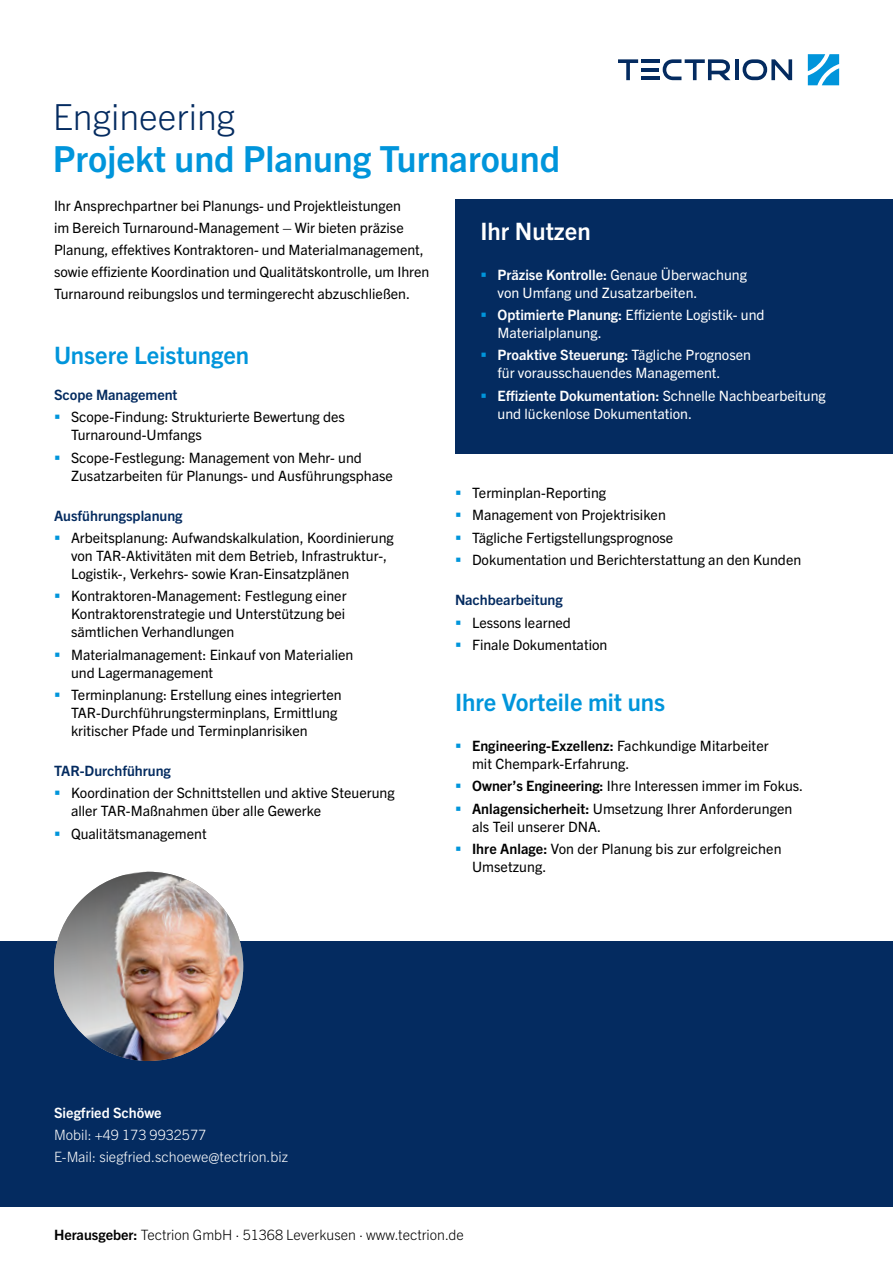
<style>
.page{position:relative;width:893px;height:1263px;background:#fff}
.page>*{position:absolute;margin:0;border:0;box-sizing:border-box;transform-origin:0 0}
.t1{font:700 36px/42px "Trade Gothic Next LT Pro";color:#0095db}
.t2{font:700 24px "Trade Gothic Next LT Pro";color:#0095db}
.t3{font:700 24px "Trade Gothic Next LT Pro";color:#fff}
.t4{font:14.25px/18px "Trade Gothic Next LT Pro";color:#000}
.t5{font:14.25px/18px "Trade Gothic Next LT Pro";color:#fff}
.Fließtext{font:700 14.25px "Trade Gothic Next LT Pro";color:#042b60}
.t6{font:300 14.25px "Trade Gothic Next LT Pro";color:#000}
.t7{font:300 14.25px "Trade Gothic Next LT Pro";color:#fff}
.t8{font:700 14.25px "Trade Gothic Next LT Pro";color:#fff}
.s1{font-weight:300;color:#042b60}
.s2{font-weight:700}
</style>
<div class="page">
<div style="left:0;top:941px;width:893px;height:265px;background:#042b60"></div>
<svg style="left:808px;top:54px;width:31px;height:31px"></svg>
<svg style="left:618px;top:59px;width:20px;height:21px"></svg>
<svg style="left:663px;top:59px;width:67px;height:21px"></svg>
<hr style="left:735px;top:59px;width:3px;height:21px;background:#042b60">
<svg style="left:743px;top:59px;width:49px;height:21px"></svg>
<hr style="left:641px;top:68px;width:18px;height:3px;background:#042b60">
<hr style="left:641px;top:59px;width:18px;height:4px;background:#042b60">
<hr style="left:641px;top:77px;width:18px;height:3px;background:#042b60">
<div style="left:455px;top:200px;width:438px;height:254px;background:#042b60"></div>
<img style="left:54px;top:872px;width:189px;height:189px">
<p class="t1" style="left:53px;top:93px;width:509px"><span class="s1">Engineering<br></span>Projekt und Planung Turnaround</p>
<p class="t4" style="left:54px;top:193px;width:377px;line-height:22.2px">Ihr Ansprechpartner bei Planungs- und Projektleistungen<br>im Bereich Turnaround-Management – Wir bieten präzise Planung, effektives Kontraktoren- und Materialmanagement, sowie effiziente Koordination und Qualitätskontrolle, um Ihren Turnaround reibungslos und termingerecht abzuschließen.</p>
<p class="t2" style="left:54px;top:339px;width:197px">Unsere Leistungen</p>
<p class="Fließtext" style="left:54px;top:385px;width:125px">Scope Management</p>
<p class="t4" style="left:71px;top:407px;width:275px">Scope-Findung: Strukturierte Bewertung des<br>Turnaround-Umfangs</p>
<p class="t4" style="left:71px;top:447px;width:323px">Scope-Festlegung: Management von Mehr- und<br>Zusatzarbeiten für Planungs- und Ausführungsphase</p>
<p class="Fließtext" style="left:54px;top:506px;width:130px">Ausführungsplanung</p>
<p class="t4" style="left:71px;top:528px;width:324px">Arbeitsplanung: Aufwandskalkulation, Koordinierung von TAR-Aktivitäten mit dem Betrieb, Infrastruktur-,<br>Logistik-, Verkehrs- sowie Kran-Einsatzplänen</p>
<p class="t4" style="left:71px;top:586px;width:277px;text-align:justify">Kontraktoren-Management: Festlegung einer Kontraktorenstrategie und Unterstützung bei sämtlichen Verhandlungen</p>
<p class="t4" style="left:71px;top:644px;width:284px">Materialmanagement: Einkauf von Materialien und Lagermanagement</p>
<p class="t4" style="left:71px;top:685px;width:272px">Terminplanung: Erstellung eines integrierten<br>TAR-Durchführungsterminplans, Ermittlung kritischer Pfade und Terminplanrisiken</p>
<p class="Fließtext" style="left:54px;top:761px;width:118px">TAR-Durchführung</p>
<p class="t4" style="left:71px;top:783px;width:325px">Koordination der Schnittstellen und aktive Steuerung aller TAR-Maßnahmen über alle Gewerke</p>
<p class="t4" style="left:71px;top:823px;width:137px">Qualitätsmanagement</p>
<p class="t3" style="left:480px;top:214px;width:112px">Ihr Nutzen</p>
<p class="t5" style="left:497px;top:265px;width:251px"><span class="s2">Präzise Kontrolle:</span> Genaue Überwachung von Umfang und Zusatzarbeiten.</p>
<p class="t5" style="left:497px;top:305px;width:268px"><span class="s2">Optimierte Planung:</span> Effiziente Logistik- und<br>Materialplanung.</p>
<p class="t5" style="left:497px;top:345px;width:255px"><span class="s2">Proaktive Steuerung:</span> Tägliche Prognosen für vorausschauendes Management.</p>
<p class="t5" style="left:497px;top:386px;width:330px"><span class="s2">Effiziente Dokumentation:</span> Schnelle Nachbearbeitung und lückenlose Dokumentation.</p>
<p class="t4" style="left:472px;top:483px;width:136px">Terminplan-Reporting</p>
<p class="t4" style="left:472px;top:505px;width:195px">Management von Projektrisiken</p>
<p class="t4" style="left:472px;top:528px;width:203px">Tägliche Fertigstellungsprognose</p>
<p class="t4" style="left:472px;top:550px;width:331px">Dokumentation und Berichterstattung an den Kunden</p>
<p class="Fließtext" style="left:455px;top:590px;width:109px">Nachbearbeitung</p>
<p class="t4" style="left:472px;top:612px;width:100px">Lessons learned</p>
<p class="t4" style="left:472px;top:635px;width:137px">Finale Dokumentation</p>
<p class="t2" style="left:455px;top:685px;width:212px">Ihre Vorteile mit uns</p>
<p class="t4" style="left:472px;top:736px;width:298px"><span class="s2">Engineering-Exzellenz:</span> Fachkundige Mitarbeiter mit Chempark-Erfahrung.</p>
<p class="t4" style="left:472px;top:776px;width:333px"><span class="s2">Owner’s Engineering:</span> Ihre Interessen immer im Fokus.</p>
<p class="t4" style="left:472px;top:798px;width:322px"><span class="s2">Anlagensicherheit:</span> Umsetzung Ihrer Anforderungen als Teil unserer DNA.</p>
<p class="t4" style="left:472px;top:839px;width:311px"><span class="s2">Ihre Anlage:</span> Von der Planung bis zur erfolgreichen<br>Umsetzung.</p>
<p class="t8" style="left:54px;top:1103px;width:109px">Siegfried Schöwe</p>
<p class="t7" style="left:54px;top:1125px;width:154px">Mobil: +49 173 9932577</p>
<p class="t7" style="left:54px;top:1147px;width:236px">E-Mail: siegfried.schoewe@tectrion.biz</p>
<p class="t6" style="left:54px;top:1224px;width:411px"><span class="s2">Herausgeber:</span> Tectrion GmbH · 51368 Leverkusen · www.tectrion.de</p>
</div>
